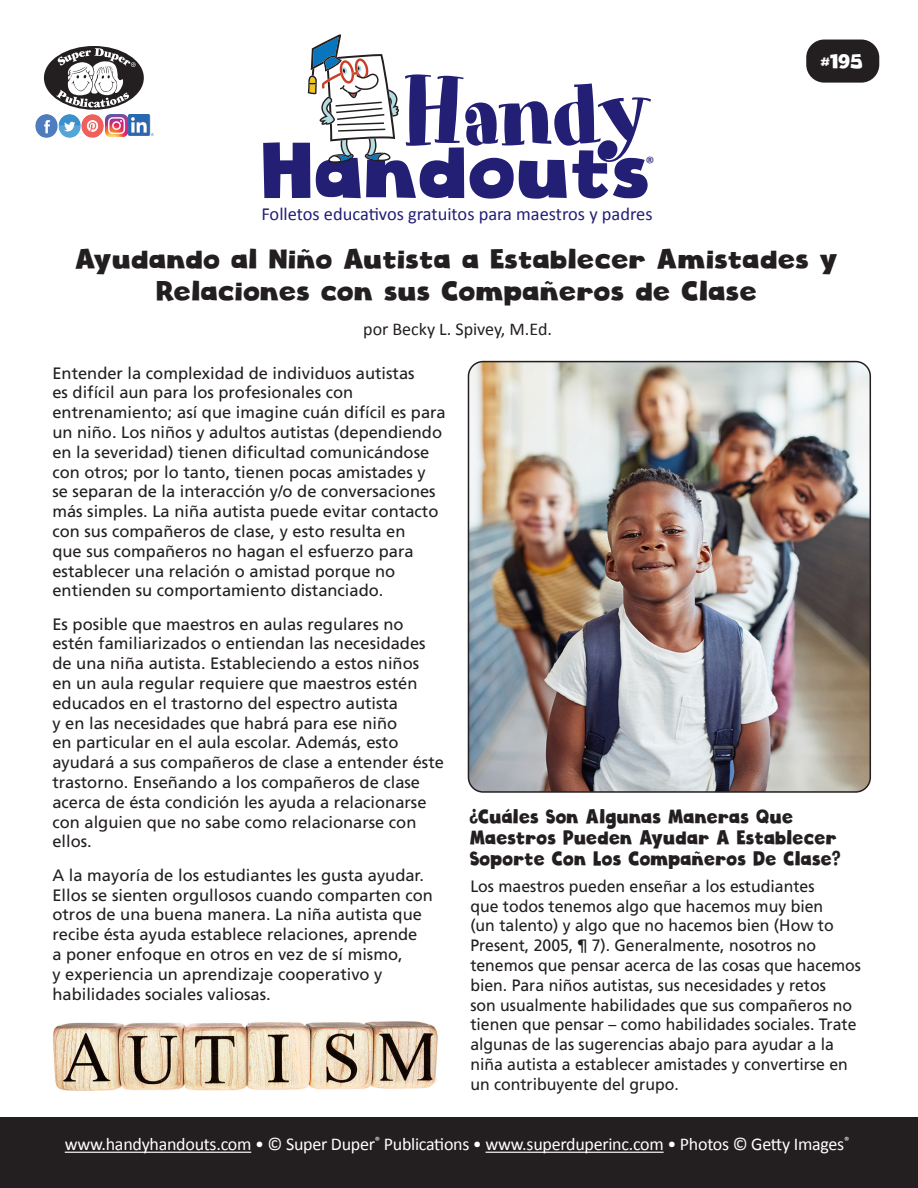
<style>
.page{position:relative;width:918px;height:1188px;background:#fff}
.page>*{position:absolute;margin:0;border:0;box-sizing:border-box;transform-origin:0 0}
.t1{font:93.75px "Art Department JNL";letter-spacing:-.03em;color:#231f75}
.t2{font:76.8px "Cloudy Witha Chanceof Love";color:#231f75}
.HH_Author{font:27px/32.4px "Cloudy Witha Chanceof Love";color:#231f20;text-align:center}
.HH_Text{font:19.5px/21px "Cloudy Witha Chanceof Love";color:#231f20;scale:.89 1}
.t3{font:19.5px "Cloudy Witha Chanceof Love";color:#fff}
.t4{font:18.45px "Calibri";color:#231f75}
.t5{font:18px "Calibri";letter-spacing:-.015em;color:#fff}
.HH_Author-2{font:18px "Calibri";color:#231f20}
.t6{font:18px "Calibri";color:#231f75}
.HH_Text-2{font:16.5px/19.8px "Frutiger";color:#231f20}
.HH_Text-3{font:16.5px/19.8px "Frutiger";color:#231f20;scale:.96 1}
</style>
<div class="page">
<img style="left:468px;top:362px;width:402px;height:428px">
<div style="left:468px;top:361px;width:403px;height:432px;border:2px solid #231f20;border-radius:15px"></div>
<img style="left:53px;top:1021px;width:385px;height:70px">
<div style="left:806px;top:40px;width:73px;height:43px;background:#231f20;border-radius:18px"></div>
<div style="left:0;top:1118px;width:918px;height:70px;background:#231f20"></div>
<div style="left:44px;top:46px;width:100px;height:64px;background:#231f20;border-radius:50%"></div>
<svg style="left:56px;top:48px;width:80px;height:60px"></svg>
<img style="left:36px;top:115px;width:68px;height:22px">
<img style="left:106px;top:115px;width:21px;height:21px">
<hr style="left:65px;top:1152px;width:186px;height:1px;background:#fff">
<hr style="left:486px;top:1152px;width:178px;height:1px;background:#fff">
<img style="left:129px;top:115px;width:24px;height:21px">
<svg style="left:308px;top:34px;width:91px;height:129px"></svg>
<p class="t1" style="left:402px;top:57px;width:252px">Handy</p>
<p class="t2" style="left:264px;top:123px;width:391px">Handouts</p>
<p class="t6" style="left:646px;top:150px;width:11px">®</p>
<p class="t4" style="left:261px;top:201px;width:393px">Folletos educativos gratuitos para maestros y padres</p>
<p class="t3" style="left:821px;top:49px;width:44px">#195</p>
<p class="HH_Author" style="left:76px;top:243px;width:764px">Ayudando al Niño Autista a Establecer Amistades y<br>Relaciones con sus Compañeros de Clase</p>
<p class="HH_Author-2" style="left:363px;top:317px;width:190px">por Becky L. Spivey, M.Ed.</p>
<p class="HH_Text-2" style="left:52px;top:363px;width:395px">Entender la complexidad de individuos autistas<br>es difícil aun para los profesionales con entrenamiento; así que imagine cuán difícil es para un niño. Los niños y adultos autistas (dependiendo en la severidad) tienen dificultad comunicándose con otros; por lo tanto, tienen pocas amistades y<br>se separan de la interacción y/o de conversaciones más simples. La niña autista puede evitar contacto con sus compañeros de clase, y esto resulta en<br>que sus compañeros no hagan el esfuerzo para establecer una relación o amistad porque no entienden su comportamiento distanciado.</p>
<p class="HH_Text-2" style="left:52px;top:614px;width:393px">Es posible que maestros en aulas regulares no estén familiarizados o entiendan las necesidades de una niña autista. Estableciendo a estos niños<br>en un aula regular requiere que maestros estén educados en el trastorno del espectro autista<br>y en las necesidades que habrá para ese niño<br>en particular en el aula escolar. Además, esto ayudará a sus compañeros de clase a entender éste trastorno. Enseñando a los compañeros de clase acerca de ésta condición les ayuda a relacionarse con alguien que no sabe como relacionarse con ellos.</p>
<p class="HH_Text-2" style="left:52px;top:865px;width:382px">A la mayoría de los estudiantes les gusta ayudar.<br>Ellos se sienten orgullosos cuando comparten con otros de una buena manera. La niña autista que recibe ésta ayuda establece relaciones, aprende<br>a poner enfoque en otros en vez de sí mismo,<br>y experiencia un aprendizaje cooperativo y habilidades sociales valiosas.</p>
<p class="HH_Text" style="left:470px;top:807px;width:418px">¿Cuáles Son Algunas Maneras Que<br>Maestros Pueden Ayudar A Establecer<br>Soporte Con Los Compañeros De Clase?</p>
<p class="HH_Text-3" style="left:470px;top:876px;width:409px">Los maestros pueden enseñar a los estudiantes<br>que todos tenemos algo que hacemos muy bien<br>(un talento) y algo que no hacemos bien (How to Present, 2005, ¶ 7). Generalmente, nosotros no tenemos que pensar acerca de las cosas que hacemos bien. Para niños autistas, sus necesidades y retos<br>son usualmente habilidades que sus compañeros no tienen que pensar – como habilidades sociales. Trate algunas de las sugerencias abajo para ayudar a la niña autista a establecer amistades y convertirse en un contribuyente del grupo.</p>
<p class="t5" style="left:65px;top:1132px;width:786px">www.handyhandouts.com • © Super Duper<sup>®</sup> Publications • www.superduperinc.com • Photos © Getty Images<sup>®</sup></p>
</div>
